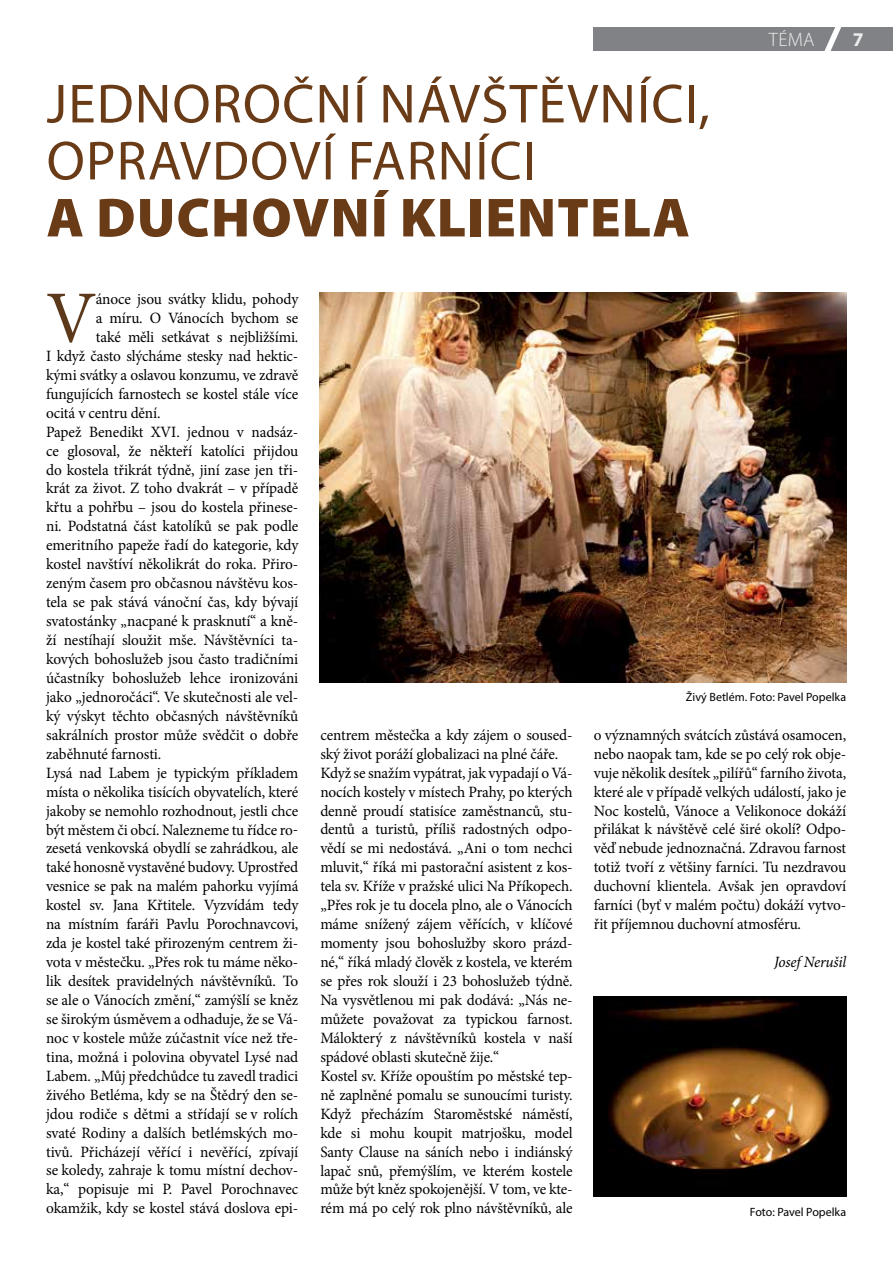
<style>
.page{position:relative;width:893px;height:1263px;background:#fff}
.page>*{position:absolute;margin:0;border:0;box-sizing:border-box;transform-origin:0 0}
.t1{font:74.1px "Minion Pro";color:#5c391a}
.t2{font:55.5px/57px "Myriad Pro";letter-spacing:.02em;color:#6a3b17}
.t3{font:900 55.5px "Myriad Pro";letter-spacing:.02em;color:#6a3b17}
.t4{font:300 19.5px "Myriad Pro";color:#ededee}
.t5{font:700 19.5px "Myriad Pro";color:#ededee}
.t6{font:15.75px/18.9px "Minion Pro";letter-spacing:-.01em;color:#000}
.t7{font:italic 15.75px "Minion Pro";letter-spacing:-.015em;color:#000}
.t8{font:12px "Myriad Pro";color:#000}
</style>
<div class="page">
<div style="left:593px;top:27px;width:300px;height:24px;background:#808285"></div>
<svg style="left:824px;top:27px;width:17px;height:24px"></svg>
<img style="left:320px;top:292px;width:526px;height:390px">
<img style="left:594px;top:996px;width:252px;height:200px">
<h2 class="t2" style="left:47px;top:74px;width:665px">JEDNOROČNÍ NÁVŠTĚVNÍCI,<br>OPRAVDOVÍ FARNÍCI</h2>
<h2 class="t3" style="left:47px;top:181px;width:645px">A DUCHOVNÍ KLIENTELA</h2>
<p class="t4" style="left:769px;top:28px;width:47px">TÉMA</p>
<p class="t5" style="left:853px;top:27px;width:12px">7</p>
<h1 class="t1" style="left:46px;top:269px;width:52px">V</h1>
<p class="t6" style="left:96px;top:290px;width:204px">ánoce jsou svátky klidu, pohody</p>
<p class="t6" style="left:96px;top:309px;width:204px">a míru. O Vánocích bychom se</p>
<p class="t6" style="left:96px;top:327px;width:204px">také měli setkávat s nejbližšími.</p>
<p class="t6" style="left:46px;top:346px;width:254px">I když často slýcháme stesky nad hektic-</p>
<p class="t6" style="left:46px;top:365px;width:254px">kými svátky a oslavou konzumu, ve zdravě</p>
<p class="t6" style="left:46px;top:384px;width:254px">fungujících farnostech se kostel stále více</p>
<p class="t6" style="left:46px;top:403px;width:116px">ocitá v centru dění.</p>
<p class="t6" style="left:46px;top:422px;width:254px">Papež Benedikt XVI. jednou v nadsáz-</p>
<p class="t6" style="left:46px;top:441px;width:254px">ce glosoval, že někteří katolíci přijdou</p>
<p class="t6" style="left:46px;top:460px;width:254px">do kostela třikrát týdně, jiní zase jen tři-</p>
<p class="t6" style="left:46px;top:479px;width:254px">krát za život. Z toho dvakrát – v případě</p>
<p class="t6" style="left:46px;top:498px;width:254px">křtu a pohřbu – jsou do kostela přinese-</p>
<p class="t6" style="left:46px;top:517px;width:254px">ni. Podstatná část katolíků se pak podle</p>
<p class="t6" style="left:46px;top:536px;width:254px">emeritního papeže řadí do kategorie, kdy</p>
<p class="t6" style="left:46px;top:555px;width:254px">kostel navštíví několikrát do roka. Přiro-</p>
<p class="t6" style="left:46px;top:574px;width:254px">zeným časem pro občasnou návštěvu kos-</p>
<p class="t6" style="left:46px;top:593px;width:254px">tela se pak stává vánoční čas, kdy bývají</p>
<p class="t6" style="left:46px;top:612px;width:254px">svatostánky „nacpané k prasknutí“ a kně-</p>
<p class="t6" style="left:46px;top:631px;width:254px">ží nestíhají sloužit mše. Návštěvníci ta-</p>
<p class="t6" style="left:46px;top:649px;width:254px">kových bohoslužeb jsou často tradičními</p>
<p class="t6" style="left:46px;top:668px;width:254px">účastníky bohoslužeb lehce ironizováni</p>
<p class="t6" style="left:46px;top:687px;width:254px">jako „jednoročáci“. Ve skutečnosti ale vel-</p>
<p class="t6" style="left:46px;top:706px;width:254px">ký výskyt těchto občasných návštěvníků</p>
<p class="t6" style="left:46px;top:725px;width:254px">sakrálních prostor může svědčit o dobře</p>
<p class="t6" style="left:46px;top:744px;width:117px">zaběhnuté farnosti.</p>
<p class="t6" style="left:46px;top:763px;width:254px">Lysá nad Labem je typickým příkladem</p>
<p class="t6" style="left:46px;top:782px;width:254px">místa o několika tisících obyvatelích, které</p>
<p class="t6" style="left:46px;top:801px;width:254px">jakoby se nemohlo rozhodnout, jestli chce</p>
<p class="t6" style="left:46px;top:820px;width:254px">být městem či obcí. Nalezneme tu řídce ro-</p>
<p class="t6" style="left:46px;top:839px;width:254px">zesetá venkovská obydlí se zahrádkou, ale</p>
<p class="t6" style="left:46px;top:858px;width:254px">také honosně vystavěné budovy. Uprostřed</p>
<p class="t6" style="left:46px;top:877px;width:254px">vesnice se pak na malém pahorku vyjímá</p>
<p class="t6" style="left:46px;top:896px;width:254px">kostel sv. Jana Křtitele. Vyzvídám tedy</p>
<p class="t6" style="left:46px;top:915px;width:254px">na místním faráři Pavlu Porochnavcovi,</p>
<p class="t6" style="left:46px;top:934px;width:254px">zda je kostel také přirozeným centrem ži-</p>
<p class="t6" style="left:46px;top:953px;width:254px">vota v městečku. „Přes rok tu máme něko-</p>
<p class="t6" style="left:46px;top:972px;width:254px">lik desítek pravidelných návštěvníků. To</p>
<p class="t6" style="left:46px;top:990px;width:254px">se ale o Vánocích změní,“ zamýšlí se kněz</p>
<p class="t6" style="left:46px;top:1009px;width:254px">se širokým úsměvem a odhaduje, že se Vá-</p>
<p class="t6" style="left:46px;top:1028px;width:254px">noc v kostele může zúčastnit více než tře-</p>
<p class="t6" style="left:46px;top:1047px;width:254px">tina, možná i polovina obyvatel Lysé nad</p>
<p class="t6" style="left:46px;top:1066px;width:254px">Labem. „Můj předchůdce tu zavedl tradici</p>
<p class="t6" style="left:46px;top:1085px;width:254px">živého Betléma, kdy se na Štědrý den se-</p>
<p class="t6" style="left:46px;top:1104px;width:254px">jdou rodiče s dětmi a střídají se v rolích</p>
<p class="t6" style="left:46px;top:1123px;width:254px">svaté Rodiny a dalších betlémských mo-</p>
<p class="t6" style="left:46px;top:1142px;width:254px">tivů. Přicházejí věřící i nevěřící, zpívají</p>
<p class="t6" style="left:46px;top:1161px;width:254px">se koledy, zahraje k tomu místní dechov-</p>
<p class="t6" style="left:46px;top:1180px;width:254px">ka,“ popisuje mi P. Pavel Porochnavec</p>
<p class="t6" style="left:46px;top:1199px;width:254px">okamžik, kdy se kostel stává doslova epi-</p>
<p class="t6" style="left:320px;top:725px;width:254px">centrem městečka a kdy zájem o soused&shy;ský život poráží globalizaci na plné čáře.<br>Když se snažím vypátrat, jak vypadají o Vá&shy;nocích kostely v místech Prahy, po kterých denně proudí statisíce zaměstnanců, stu&shy;dentů a turistů, příliš radostných odpo&shy;vědí se mi nedostává. „Ani o tom nechci mluvit,“ říká mi pastorační asistent z kos&shy;tela sv. Kříže v pražské ulici Na Příkopech. „Přes rok je tu docela plno, ale o Vánocích máme snížený zájem věřících, v klíčové momenty jsou bohoslužby skoro prázd&shy;né,“ říká mladý člověk z kostela, ve kterém se přes rok slouží i 23 bohoslužeb týdně.<br>Na vysvětlenou mi pak dodává: „Nás ne&shy;můžete považovat za typickou farnost.<br>Málokterý z návštěvníků kostela v naší spádové oblasti skutečně žije.“<br>Kostel sv. Kříže opouštím po městské tep&shy;ně zaplněné pomalu se sunoucími turisty.<br>Když přecházím Staroměstské náměstí, kde si mohu koupit matrjošku, model Santy Clause na sáních nebo i indiánský lapač snů, přemýšlím, ve kterém kostele může být kněz spokojenější. V tom, ve kte&shy;rém má po celý rok plno návštěvníků, ale</p>
<p class="t8" style="left:686px;top:690px;width:162px">Živý Betlém. Foto: Pavel Popelka</p>
<p class="t6" style="left:594px;top:725px;width:254px;text-align:justify">o významných svátcích zůstává osamocen, nebo naopak tam, kde se po celý rok obje&shy;vuje několik desítek „pilířů“ farního života, které ale v případě velkých událostí, jako je Noc kostelů, Vánoce a Velikonoce dokáží přilákat k návštěvě celé širé okolí? Odpo&shy;věď nebude jednoznačná. Zdravou farnost totiž tvoří z většiny farníci. Tu nezdravou duchovní klientela. Avšak jen opravdoví farníci (byť v malém počtu) dokáží vytvo&shy;řit příjemnou duchovní atmosféru.</p>
<p class="t7" style="left:774px;top:951px;width:73px">Josef Nerušil</p>
<p class="t8" style="left:750px;top:1204px;width:98px">Foto: Pavel Popelka</p>
</div>
